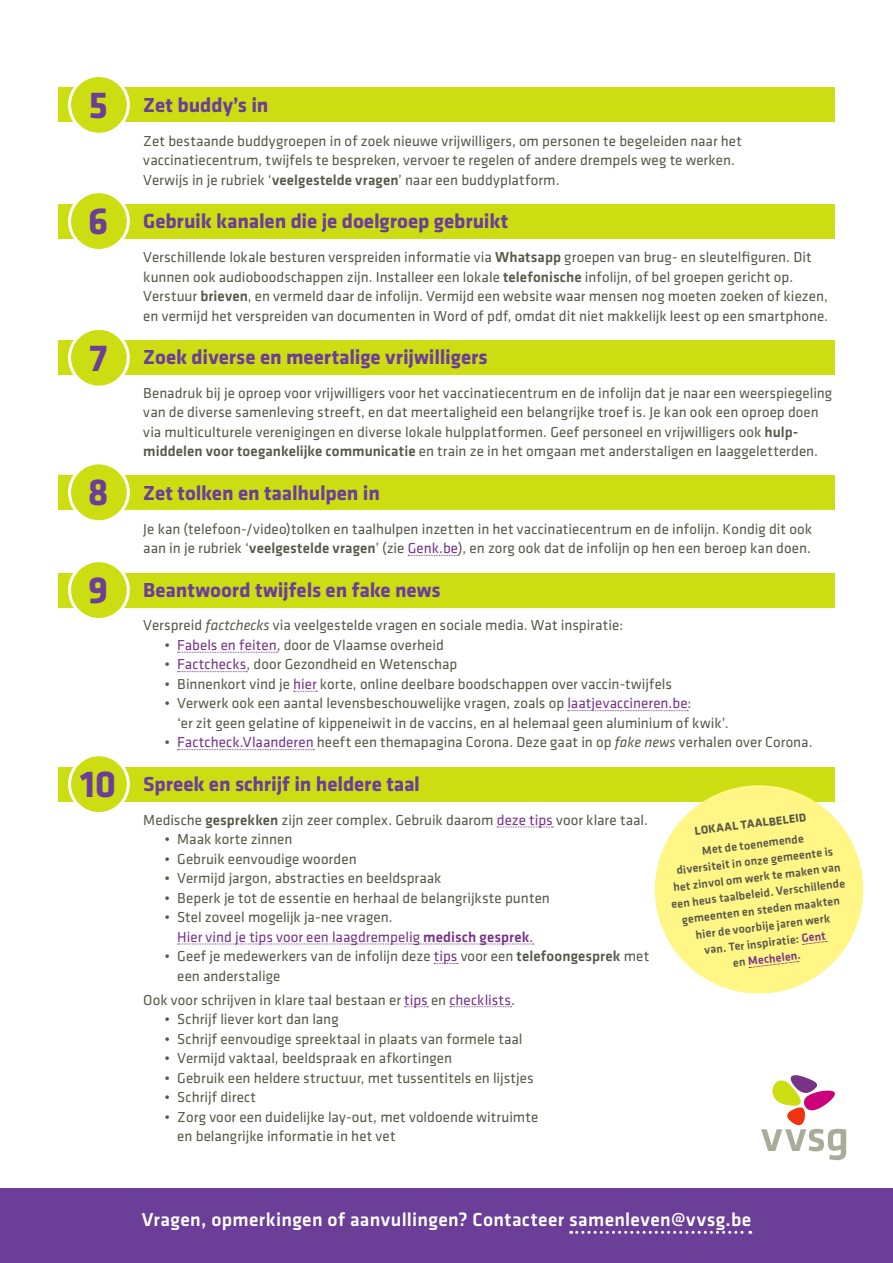
<style>
.page{position:relative;width:893px;height:1263px;background:#fff}
.page>*{position:absolute;margin:0;border:0;box-sizing:border-box;transform-origin:0 0}
.tiptitel_korte_versi{font:700 39px "Klavika";color:#6b3e98}
.Kop_van_een_tip_uitg{font:700 21px "Klavika";letter-spacing:-.005em;color:#6b3e98}
.t1{font:500 19.5px "Klavika";letter-spacing:.02em;color:#fff}
.t2{font:15px/19.5px "Klavika";color:#585849}
.t3{font:15px/19.5px "Klavika";color:#738}
.t4{font:500 12px/16.5px "Klavika";color:#585849;text-align:center}
.t5{font:700 12px "Klavika";color:#585849}
.s1{font-weight:500}
.s2{color:#738}
.s3{font-style:italic}
.s4{color:#585849}
</style>
<div class="page">
<div style="left:58px;top:88px;width:777px;height:34px;background:#ccde12"></div>
<div style="left:58px;top:204px;width:777px;height:34px;background:#ccde12"></div>
<div style="left:58px;top:341px;width:777px;height:34px;background:#ccde12"></div>
<div style="left:58px;top:475px;width:777px;height:34px;background:#ccde12"></div>
<div style="left:58px;top:573px;width:777px;height:34px;background:#ccde12"></div>
<div style="left:58px;top:767px;width:777px;height:34px;background:#ccde12"></div>
<div style="left:70px;top:76px;width:58px;height:58px;background:#ccde12;border-radius:50%"></div>
<div style="left:68px;top:74px;width:62px;height:62px;border:3px solid #fff;border-radius:50%"></div>
<div style="left:70px;top:192px;width:58px;height:58px;background:#ccde12;border-radius:50%"></div>
<div style="left:68px;top:190px;width:62px;height:62px;border:3px solid #fff;border-radius:50%"></div>
<div style="left:70px;top:328px;width:58px;height:59px;background:#ccde12;border-radius:50%"></div>
<div style="left:68px;top:327px;width:62px;height:62px;border:3px solid #fff;border-radius:50%"></div>
<div style="left:70px;top:463px;width:58px;height:59px;background:#ccde12;border-radius:50%"></div>
<div style="left:68px;top:461px;width:62px;height:62px;border:3px solid #fff;border-radius:50%"></div>
<div style="left:70px;top:561px;width:58px;height:58px;background:#ccde12;border-radius:50%"></div>
<div style="left:68px;top:559px;width:62px;height:62px;border:3px solid #fff;border-radius:50%"></div>
<div style="left:70px;top:755px;width:58px;height:58px;background:#ccde12;border-radius:50%"></div>
<div style="left:68px;top:753px;width:62px;height:62px;border:3px solid #fff;border-radius:50%"></div>
<svg style="left:408px;top:555px;width:51px;height:1px"></svg>
<svg style="left:178px;top:652px;width:99px;height:1px"></svg>
<svg style="left:178px;top:671px;width:69px;height:1px"></svg>
<svg style="left:294px;top:691px;width:23px;height:1px"></svg>
<svg style="left:568px;top:710px;width:120px;height:1px"></svg>
<svg style="left:178px;top:749px;width:136px;height:1px"></svg>
<svg style="left:497px;top:827px;width:56px;height:1px"></svg>
<svg style="left:178px;top:944px;width:356px;height:1px"></svg>
<svg style="left:434px;top:963px;width:24px;height:1px"></svg>
<svg style="left:405px;top:1006px;width:23px;height:1px"></svg>
<svg style="left:450px;top:1006px;width:62px;height:1px"></svg>
<svg style="left:649px;top:785px;width:215px;height:209px;fill:#fff685"></svg>
<svg style="left:803px;top:941px;width:24px;height:4px"></svg>
<svg style="left:749px;top:961px;width:50px;height:7px"></svg>
<div style="left:0;top:1188px;width:893px;height:75px;background:#6b3e98"></div>
<svg style="left:571px;top:1231px;width:180px;height:3px"></svg>
<svg style="left:761px;top:1075px;width:85px;height:85px"></svg>
<p class="tiptitel_korte_versi" style="left:89px;top:77px;width:21px">5</p>
<p class="tiptitel_korte_versi" style="left:88px;top:193px;width:22px">6</p>
<p class="tiptitel_korte_versi" style="left:89px;top:330px;width:19px">7</p>
<p class="tiptitel_korte_versi" style="left:88px;top:464px;width:22px">8</p>
<p class="tiptitel_korte_versi" style="left:88px;top:562px;width:22px">9</p>
<p class="tiptitel_korte_versi" style="left:80px;top:756px;width:38px">10</p>
<p class="Kop_van_een_tip_uitg" style="left:143px;top:90px;width:127px">Zet buddy’s in</p>
<p class="t2" style="left:143px;top:131px;width:600px">Zet bestaande buddygroepen in of zoek nieuwe vrijwilligers, om personen te begeleiden naar het vaccinatiecentrum, twijfels te bespreken, vervoer te regelen of andere drempels weg te werken.<br>Verwijs in je rubriek ‘<span class="s1">veelgestelde vragen</span>’ naar een buddyplatform.</p>
<p class="Kop_van_een_tip_uitg" style="left:143px;top:206px;width:367px">Gebruik kanalen die je doelgroep gebruikt</p>
<p class="t2" style="left:143px;top:247px;width:686px">Verschillende lokale besturen verspreiden informatie via <span class="s1">Whatsapp</span> groepen van brug- en sleutelfiguren. Dit kunnen ook audioboodschappen zijn. Installeer een lokale <span class="s1">telefonische</span> infolijn, of bel groepen gericht op.<br>Verstuur <span class="s1">brieven</span>, en vermeld daar de infolijn. Vermijd een website waar mensen nog moeten zoeken of kiezen, en vermijd het verspreiden van documenten in Word of pdf, omdat dit niet makkelijk leest op een smartphone.</p>
<p class="Kop_van_een_tip_uitg" style="left:143px;top:342px;width:346px">Zoek diverse en meertalige vrijwilligers</p>
<p class="t2" style="left:143px;top:383px;width:690px">Benadruk bij je oproep voor vrijwilligers voor het vaccinatiecentrum en de infolijn dat je naar een weerspiegeling van de diverse samenleving streeft, en dat meertaligheid een belangrijke troef is. Je kan ook een oproep doen via multiculturele verenigingen en diverse lokale hulpplatformen. Geef personeel en vrijwilligers ook <span class="s1">hulp&shy;middelen voor toegankelijke communicatie</span> en train ze in het omgaan met anderstaligen en laaggeletterden.</p>
<p class="Kop_van_een_tip_uitg" style="left:143px;top:478px;width:238px">Zet tolken en taalhulpen in</p>
<p class="t2" style="left:143px;top:518px;width:670px">Je kan (telefoon-/video)tolken en taalhulpen inzetten in het vaccinatiecentrum en de infolijn. Kondig dit ook aan in je rubriek ‘<span class="s1">veelgestelde vragen</span>’ (zie <span class="s2">Genk.be</span>), en zorg ook dat de infolijn op hen een beroep kan doen.</p>
<p class="Kop_van_een_tip_uitg" style="left:143px;top:574px;width:299px">Beantwoord twijfels en fake news</p>
<p class="t2" style="left:143px;top:615px;width:481px">Verspreid <span class="s3">factchecks</span> via veelgestelde vragen en sociale media. Wat inspiratie:</p>
<p class="t2" style="left:165px;top:635px;width:281px">• <span class="s2">Fabels en feiten</span>, door de Vlaamse overheid</p>
<p class="t2" style="left:165px;top:654px;width:294px">• <span class="s2">Factchecks</span>, door Gezondheid en Wetenschap</p>
<p class="t2" style="left:165px;top:674px;width:509px">• Binnenkort vind je <span class="s2">hier</span> korte, online deelbare boodschappen over vaccin-twijfels</p>
<p class="t2" style="left:177px;top:693px;width:553px;text-indent:-13px">• Verwerk ook een aantal levensbeschouwelijke vragen, zoals op <span class="s2">laatjevaccineren.be</span>:<br>‘er zit geen gelatine of kippeneiwit in de vaccins, en al helemaal geen aluminium of kwik’.</p>
<p class="t2" style="left:165px;top:732px;width:649px">• <span class="s2">Factcheck.Vlaanderen</span> heeft een themapagina Corona. Deze gaat in op <span class="s3">fake news</span> verhalen over Corona.</p>
<p class="Kop_van_een_tip_uitg" style="left:143px;top:769px;width:278px">Spreek en schrijf in heldere taal</p>
<p class="t2" style="left:143px;top:809px;width:506px">Medische <span class="s1">gesprekken</span> zijn zeer complex. Gebruik daarom <span class="s2">deze tips</span> voor klare taal.</p>
<p class="t2" style="left:165px;top:829px;width:129px">• Maak korte zinnen</p>
<p class="t2" style="left:165px;top:848px;width:194px">• Gebruik eenvoudige woorden</p>
<p class="t2" style="left:165px;top:868px;width:278px">• Vermijd jargon, abstracties en beeldspraak</p>
<p class="t2" style="left:165px;top:887px;width:387px">• Beperk je tot de essentie en herhaal de belangrijkste punten</p>
<p class="t3" style="left:177px;top:907px;width:358px;text-indent:-13px"><span class="s4">• Stel zoveel mogelijk ja-nee vragen.<br></span>Hier vind je tips voor een laagdrempelig <span class="s1">medisch gesprek</span>.</p>
<p class="t2" style="left:177px;top:946px;width:473px;text-indent:-13px">• Geef je medewerkers van de infolijn deze <span class="s2">tips</span> voor een <span class="s1">telefoongesprek</span> met een anderstalige</p>
<p class="t2" style="left:143px;top:989px;width:373px">Ook voor schrijven in klare taal bestaan er <span class="s2">tips</span> en <span class="s2">checklists</span>.</p>
<p class="t2" style="left:165px;top:1009px;width:176px">• Schrijf liever kort dan lang</p>
<p class="t2" style="left:165px;top:1028px;width:359px">• Schrijf eenvoudige spreektaal in plaats van formele taal</p>
<p class="t2" style="left:165px;top:1048px;width:289px">• Vermijd vaktaal, beeldspraak en afkortingen</p>
<p class="t2" style="left:165px;top:1067px;width:371px">• Gebruik een heldere structuur, met tussentitels en lijstjes</p>
<p class="t2" style="left:165px;top:1087px;width:93px">• Schrijf direct</p>
<p class="t2" style="left:177px;top:1106px;width:363px;text-indent:-13px">• Zorg voor een duidelijke lay-out, met voldoende witruimte en belangrijke informatie in het vet</p>
<p class="t5" style="left:694px;top:822px;width:114px;rotate:-7deg">LOKAAL TAALBELEID</p>
<p class="t4" style="left:664px;top:847px;width:176px;rotate:-7deg">Met de toenemende<br>diversiteit in onze gemeente is het zinvol om werk te maken van een heus taalbeleid. Verschillende gemeenten en steden maakten hier de voorbije jaren werk<br>van. Ter inspiratie: <span class="s2">Gent<br></span>en <span class="s2">Mechelen</span>.</p>
<p class="t1" style="left:142px;top:1207px;width:611px">Vragen, opmerkingen of aanvullingen? Contacteer samenleven@vvsg.be</p>
</div>
